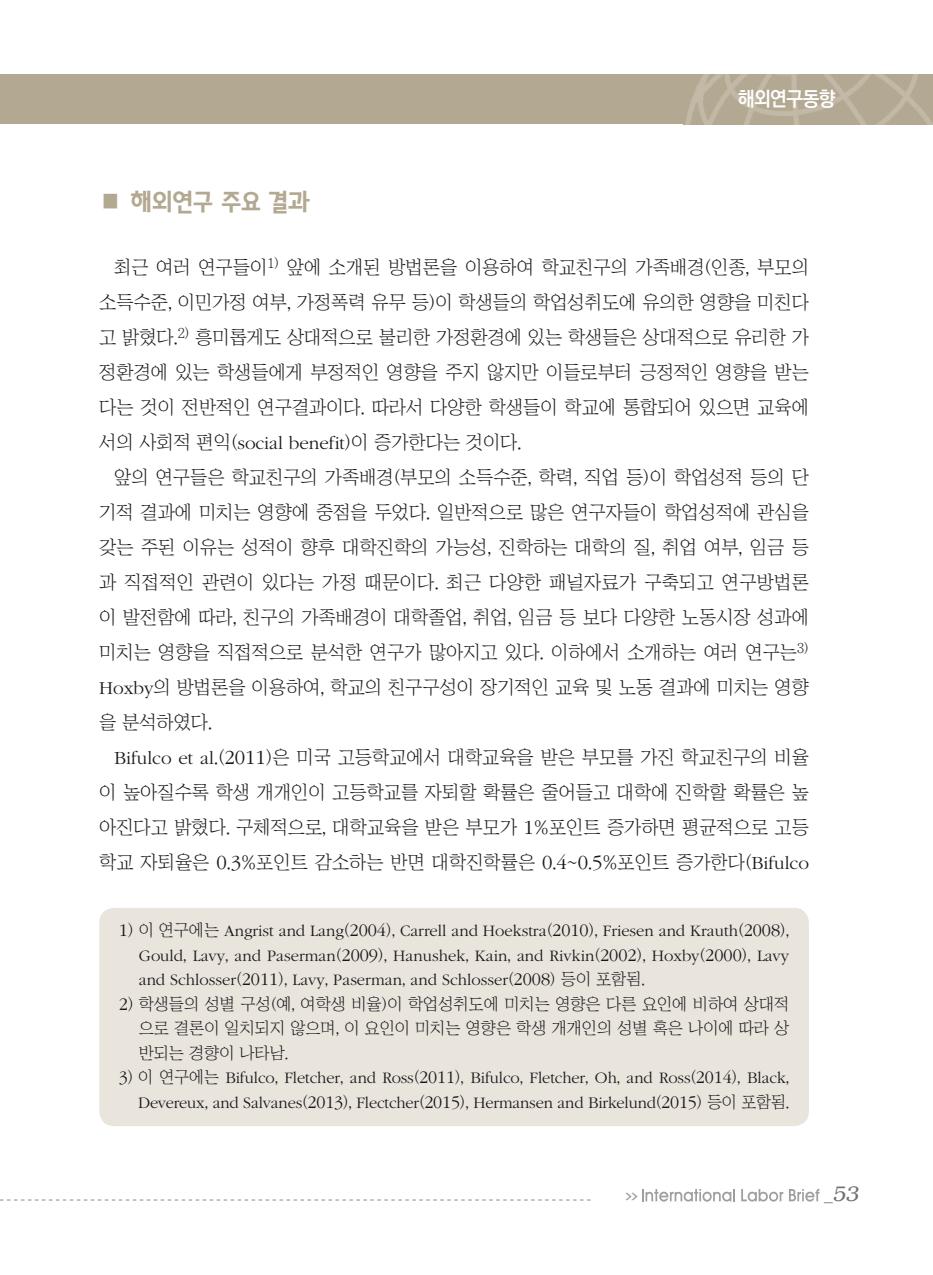
<style>
.page{position:relative;width:933px;height:1275px;background:#fff}
.page>*{position:absolute;margin:0;border:0;box-sizing:border-box;transform-origin:0 0}
.t1{font:24.5px "KBI Zfor SM Esgo H";letter-spacing:-.03em;color:#b3a891}
.t2{font:italic 300 21px "Bookman";color:#707173}
.t3{font:700 20.12px "Ko Pub Dotum";letter-spacing:-.025em;color:#fff;scale:.95 1}
.t4{font:18.9px/35px "Chosunilbo NM";color:#1a171c;text-align:justify}
.t5{font:300 16.62px/24.5px "ITC Garamond Std";letter-spacing:-.005em;color:#1a171c;text-align:justify}
.t6{font:16.62px/24.5px "Chosunilbo NM";color:#1a171c;text-align:justify}
.t7{font:700 7.88px "Ko Pub Dotum";color:#9d9ea0;scale:2 1}
.s1{font-family:"ITC Garamond Std";font-weight:300}
.s2{font-family:"ITC Garamond Std";font-weight:300;font-size:20.82px}
.s3{font-size:18.38px}
.s4{font-family:"Chosunilbo NM";font-weight:400}
.s5{font-family:"ITC Garamond Std";font-weight:300;font-size:18.38px}
.s6{font-family:"Helvetica";font-weight:400;font-style:normal;font-size:17.5px}
</style>
<div class="page">
<svg style="left:0;top:1199px;width:590px;height:1px"></svg>
<div style="left:0;top:74px;width:933px;height:50px;background:#b3a891"></div>
<img style="left:685px;top:74px;width:248px;height:50px">
<svg style="left:642px;top:1189px;width:93px;height:13px"></svg>
<svg style="left:741px;top:1189px;width:42px;height:13px"></svg>
<svg style="left:789px;top:1189px;width:30px;height:12px"></svg>
<div style="left:99px;top:908px;width:710px;height:218px;background:#e9e5dd;border-radius:15px"></div>
<p class="t1" style="left:99px;top:187px;width:212px">■ 해외연구 주요 결과</p>
<p class="t3" style="left:738px;top:89px;width:104px">해외연구동향</p>
<p class="t4" style="left:99px;top:249px;width:711px;text-indent:15px">최근 여러 연구들이<sup>1)</sup> 앞에 소개된 방법론을 이용하여 학교친구의 가족배경(인종, 부모의 소득수준, 이민가정 여부, 가정폭력 유무 등)이 학생들의 학업성취도에 유의한 영향을 미친다 고 밝혔다.<sup>2)</sup> 흥미롭게도 상대적으로 불리한 가정환경에 있는 학생들은 상대적으로 유리한 가 정환경에 있는 학생들에게 부정적인 영향을 주지 않지만 이들로부터 긍정적인 영향을 받는 다는 것이 전반적인 연구결과이다. 따라서 다양한 학생들이 학교에 통합되어 있으면 교육에 서의 사회적 편익(<span class="s1">social benefit</span>)이 증가한다는 것이다.</p>
<p class="t4" style="left:99px;top:459px;width:711px;text-indent:15px">앞의 연구들은 학교친구의 가족배경(부모의 소득수준, 학력, 직업 등)이 학업성적 등의 단 기적 결과에 미치는 영향에 중점을 두었다. 일반적으로 많은 연구자들이 학업성적에 관심을 갖는 주된 이유는 성적이 향후 대학진학의 가능성, 진학하는 대학의 질, 취업 여부, 임금 등 과 직접적인 관련이 있다는 가정 때문이다. 최근 다양한 패널자료가 구축되고 연구방법론 이 발전함에 따라, 친구의 가족배경이 대학졸업, 취업, 임금 등 보다 다양한 노동시장 성과에 미치는 영향을 직접적으로 분석한 연구가 많아지고 있다. 이하에서 소개하는 여러 연구는<sup>3)<br></sup><span class="s1">Hoxby</span>의 방법론을 이용하여, 학교의 친구구성이 장기적인 교육 및 노동 결과에 미치는 영향 을 분석하였다.</p>
<p class="t4" style="left:99px;top:739px;width:711px;text-indent:15px"><span class="s1">Bifulco et al</span>.(<span class="s2">2011</span>)은 미국 고등학교에서 대학교육을 받은 부모를 가진 학교친구의 비율 이 높아질수록 학생 개개인이 고등학교를 자퇴할 확률은 줄어들고 대학에 진학할 확률은 높 아진다고 밝혔다. 구체적으로, 대학교육을 받은 부모가 <span class="s2">1</span>%포인트 증가하면 평균적으로 고등 학교 자퇴율은 <span class="s2">0</span>.<span class="s2">3</span>%포인트 감소하는 반면 대학진학률은 <span class="s2">0</span>.<span class="s2">4</span>~<span class="s2">0</span>.<span class="s2">5</span>%포인트 증가한다(<span class="s1">Bifulco</span></p>
<p class="t5" style="left:139px;top:919px;width:652px;text-indent:-20px"><span class="s3">1</span><span class="s4">) 이 연구에는</span> Angrist and Lang<span class="s4">(</span><span class="s3">2004</span><span class="s4">),</span> Carrell and Hoekstra<span class="s4">(</span><span class="s3">2010</span><span class="s4">),</span> Friesen and Krauth<span class="s4">(</span><span class="s3">2008</span><span class="s4">), </span>Gould<span class="s4">,</span> Lavy<span class="s4">,</span> and Paserman<span class="s4">(</span><span class="s3">2009</span><span class="s4">),</span> Hanushek<span class="s4">,</span> Kain<span class="s4">,</span> and Rivkin<span class="s4">(</span><span class="s3">2002</span><span class="s4">),</span> Hoxby<span class="s4">(</span><span class="s3">2000</span><span class="s4">),</span> Lavy and Schlosser<span class="s4">(</span><span class="s3">2011</span><span class="s4">),</span> Lavy<span class="s4">,</span> Paserman<span class="s4">,</span> and Schlosser<span class="s4">(</span><span class="s3">2008</span><span class="s4">) 등이 포함됨.</span></p>
<p class="t6" style="left:139px;top:991px;width:652px;text-indent:-20px"><span class="s5">2</span>) 학생들의 성별 구성(예, 여학생 비율)이 학업성취도에 미치는 영향은 다른 요인에 비하여 상대적 으로 결론이 일치되지 않으며, 이 요인이 미치는 영향은 학생 개개인의 성별 혹은 나이에 따라 상 반되는 경향이 나타남.</p>
<p class="t5" style="left:119px;top:1066px;width:672px;text-align:right"><span class="s3">3</span><span class="s4">) 이 연구에는</span> Bifulco<span class="s4">,</span> Fletcher<span class="s4">,</span> and Ross<span class="s4">(</span><span class="s3">2011</span><span class="s4">),</span> Bifulco<span class="s4">,</span> Fletcher<span class="s4">,</span> Oh<span class="s4">,</span> and Ross<span class="s4">(</span><span class="s3">2014</span><span class="s4">),</span> Black<span class="s4">,<br></span>Devereux<span class="s4">,</span> and Salvanes<span class="s4">(</span><span class="s3">2013</span><span class="s4">),</span> Flectcher<span class="s4">(</span><span class="s3">2015</span><span class="s4">),</span> Hermansen and Birkelund<span class="s4">(</span><span class="s3">2015</span><span class="s4">) 등이 포함됨.</span></p>
<p class="t7" style="left:625px;top:1192px;width:8px">&gt;&gt;</p>
<p class="t2" style="left:824px;top:1182px;width:36px"><span class="s6">_</span>53</p>
</div>
